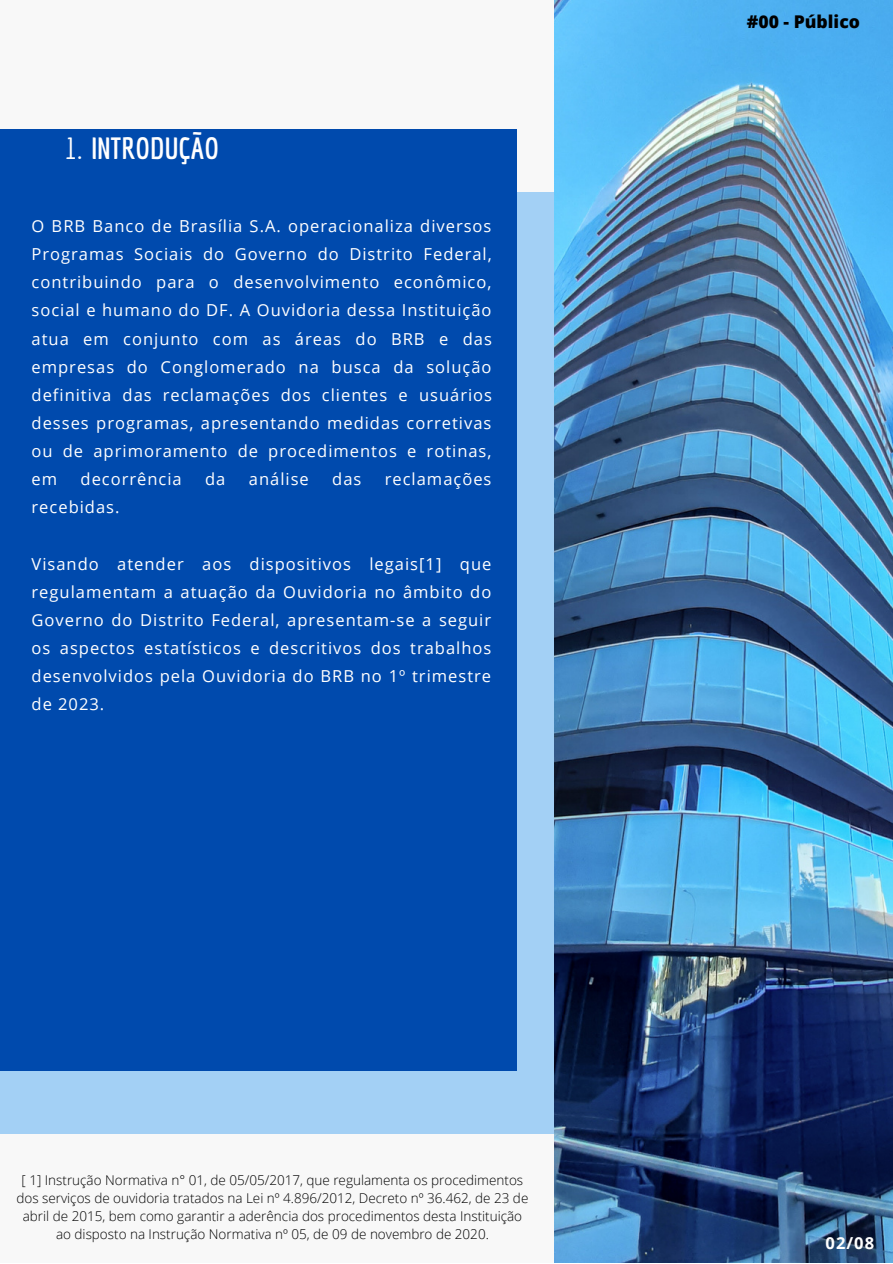
<style>
.page{position:relative;width:893px;height:1264px;background:#fff}
.page>*{position:absolute;margin:0;border:0;box-sizing:border-box;transform-origin:0 0}
.t1{font:700 30px "Economica";color:#fff}
.t2{font:800 17.55px "Open Sans";color:#000}
.t3{font:16.5px/28px "Open Sans";letter-spacing:.06em;color:#fff;text-align:justify}
.t4{font:700 16.5px "Open Sans";color:#fff}
.t5{font:300 13.5px/18px "Open Sans";color:#000;text-align:center}
.s1{font-weight:400}
</style>
<div class="page">
<div style="left:0;top:0;width:892px;height:1262px;background:#f8f8f8"></div>
<img style="left:554px;top:0;width:338px;height:1262px">
<img style="left:0;top:193px;width:892px;height:941px">
<div style="left:0;top:129px;width:516px;height:941px;background:#004aad"></div>
<h1 class="t1" style="left:65px;top:130px;width:156px"><span class="s1">1.</span> INTRODUÇÃO</h1>
<p class="t3" style="left:32px;top:212px;width:462px">O BRB Banco de Brasília S.A. operacionaliza diversos Programas Sociais do Governo do Distrito Federal, contribuindo para o desenvolvimento econômico, social e humano do DF. A Ouvidoria dessa Instituição atua em conjunto com as áreas do BRB e das empresas do Conglomerado na busca da solução definitiva das reclamações dos clientes e usuários desses programas, apresentando medidas corretivas ou de aprimoramento de procedimentos e rotinas, em</p>
<p class="t3" style="left:81px;top:464px;width:103px">decorrência</p>
<p class="t3" style="left:205px;top:464px;width:22px">da</p>
<p class="t3" style="left:249px;top:464px;width:61px">análise</p>
<p class="t3" style="left:332px;top:464px;width:31px">das</p>
<p class="t3" style="left:385px;top:464px;width:108px">reclamações</p>
<p class="t3" style="left:32px;top:493px;width:89px">recebidas.</p>
<p class="t3" style="left:32px;top:549px;width:461px">Visando atender aos dispositivos legais[1] que regulamentam a atuação da Ouvidoria no âmbito do Governo do Distrito Federal, apresentam-se a seguir os aspectos estatísticos e descritivos dos trabalhos desenvolvidos pela Ouvidoria do BRB no 1º trimestre de 2023.</p>
<p class="t5" style="left:16px;top:1170px;width:513px">[ 1] Instrução Normativa n° 01, de 05/05/2017, que regulamenta os procedimentos dos serviços de ouvidoria tratados na Lei nº 4.896/2012, Decreto nº 36.462, de 23 de abril de 2015, bem como garantir a aderência dos procedimentos desta Instituição ao disposto na Instrução Normativa nº 05, de 09 de novembro de 2020.</p>
<p class="t2" style="left:746px;top:10px;width:115px">#00 - Público</p>
<p class="t4" style="left:825px;top:1231px;width:50px">02/08</p>
</div>
